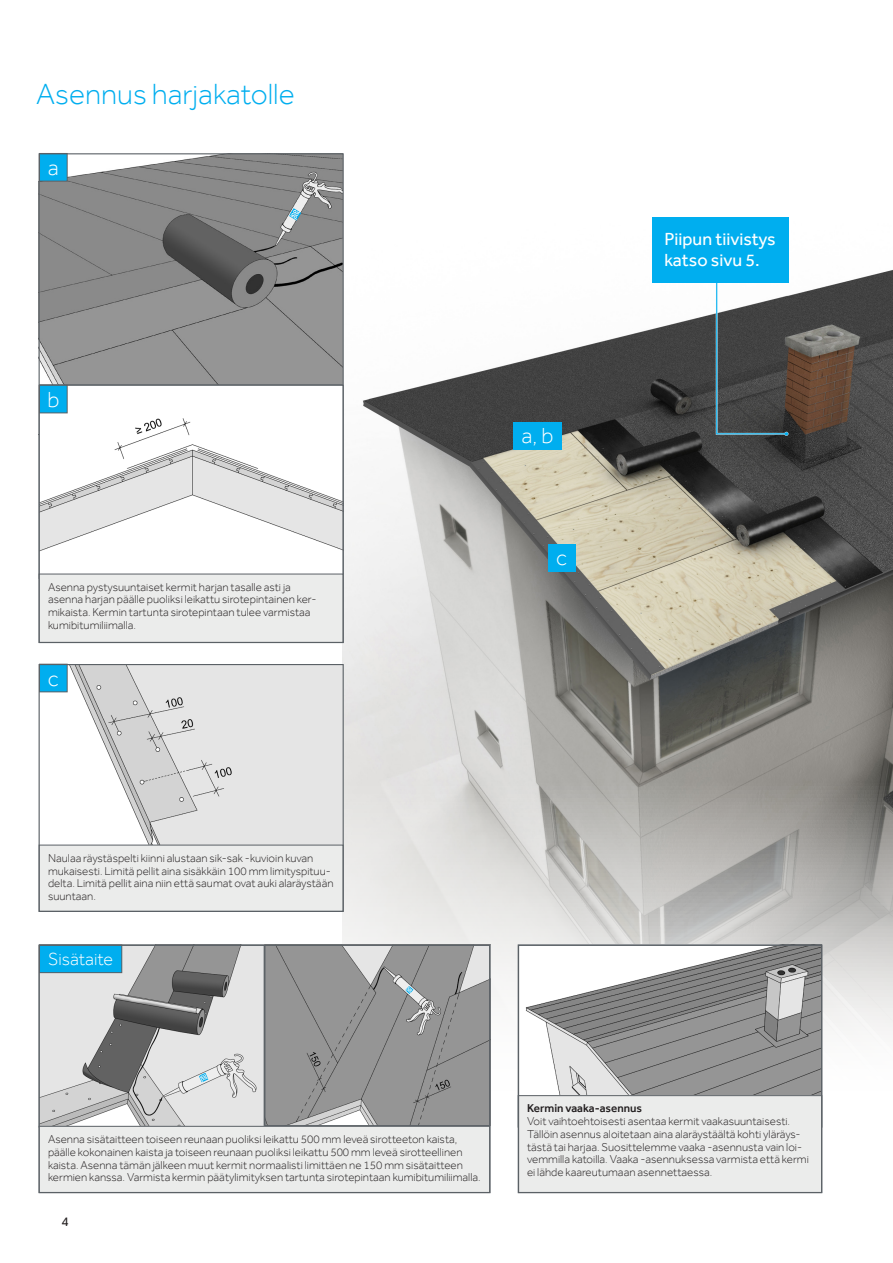
<style>
.page{position:relative;width:893px;height:1263px;background:#fff}
.page>*{position:absolute;margin:0;border:0;box-sizing:border-box;transform-origin:0 0}
.Subhead_Effra_20{font:300 30px "Effra";color:#00aeef}
.Taulukko{font:300 22.35px "Effra";color:#fff}
.Väliotsikko{font:18px/21px "Effra";color:#fff}
.Taulukko-2{font:300 18px "Effra";color:#fff}
.t1{font:13.5px "Effra";color:#231f20}
.Laatikkoteksti{font:300 11.7px/12.8px "Effra";color:#231f20}
.Laatikkoteksti-2{font:500 11.7px "Effra";color:#231f20}
</style>
<div class="page">
<img style="left:343px;top:217px;width:550px;height:873px">
<img style="left:41px;top:155px;width:301px;height:229px">
<img style="left:520px;top:947px;width:300px;height:148px">
<img style="left:41px;top:413px;width:301px;height:161px">
<img style="left:41px;top:666px;width:301px;height:179px">
<img style="left:41px;top:947px;width:222px;height:178px">
<div style="left:39px;top:1126px;width:451px;height:67px;background:#ebeceb"></div>
<div style="left:39px;top:1126px;width:451px;height:67px;border:1px solid #5b6166"></div>
<div style="left:518px;top:1096px;width:304px;height:97px;background:#ebeceb"></div>
<div style="left:518px;top:1095px;width:304px;height:98px;border:1px solid #5b6166"></div>
<div style="left:40px;top:385px;width:27px;height:28px;background:#00aeef"></div>
<div style="left:39px;top:385px;width:29px;height:28px;border:1px solid #5b6166"></div>
<div style="left:40px;top:153px;width:27px;height:28px;background:#00aeef"></div>
<div style="left:39px;top:153px;width:29px;height:29px;border:1px solid #5b6166"></div>
<div style="left:40px;top:664px;width:27px;height:28px;background:#00aeef"></div>
<div style="left:39px;top:664px;width:29px;height:28px;border:1px solid #5b6166"></div>
<div style="left:40px;top:945px;width:82px;height:28px;background:#00aeef"></div>
<div style="left:39px;top:944px;width:83px;height:29px;border:1px solid #5b6166"></div>
<div style="left:513px;top:422px;width:49px;height:28px;background:#00aeef"></div>
<div style="left:548px;top:544px;width:28px;height:27px;background:#00aeef"></div>
<div style="left:39px;top:845px;width:304px;height:66px;background:#ebeceb"></div>
<div style="left:39px;top:845px;width:305px;height:67px;border:1px solid #5b6166"></div>
<svg style="left:199px;top:1073px;width:9px;height:9px"></svg>
<img style="left:267px;top:947px;width:221px;height:177px">
<div style="left:265px;top:944px;width:225px;height:182px;border:1px solid #5b6166"></div>
<hr style="left:264px;top:945px;width:1px;height:181px;background:#5b6166">
<svg style="left:405px;top:986px;width:8px;height:8px"></svg>
<svg style="left:289px;top:208px;width:12px;height:13px"></svg>
<svg style="left:716px;top:282px;width:72px;height:154px;background:#5b6163"></svg>
<div style="left:39px;top:574px;width:304px;height:69px;background:#ebeceb"></div>
<div style="left:39px;top:153px;width:305px;height:490px;border:1px solid #5b6166"></div>
<div style="left:39px;top:664px;width:305px;height:248px;border:1px solid #5b6166"></div>
<div style="left:39px;top:945px;width:451px;height:248px;border:1px solid #5b6166"></div>
<div style="left:518px;top:945px;width:304px;height:248px;border:1px solid #5b6166"></div>
<hr style="left:39px;top:384px;width:304px;height:1px;background:#5b6166">
<div style="left:652px;top:217px;width:136px;height:65px;background:#00aeef"></div>
<p class="Subhead_Effra_20" style="left:36px;top:76px;width:260px">Asennus harjakatolle</p>
<p class="Taulukko" style="left:48px;top:154px;width:13px">a</p>
<p class="Taulukko" style="left:47px;top:386px;width:14px">b</p>
<p class="Laatikkoteksti" style="left:48px;top:580px;width:270px">Asenna pystysuuntaiset kermit harjan tasalle asti ja asenna harjan päälle puoliksi leikattu sirotepintainen ker&shy;mikaista. Kermin tartunta sirotepintaan tulee varmistaa kumibitumiliimalla.</p>
<p class="Taulukko" style="left:48px;top:665px;width:13px">c</p>
<p class="Taulukko" style="left:522px;top:423px;width:33px">a, b</p>
<p class="Taulukko" style="left:556px;top:544px;width:13px">c</p>
<p class="Väliotsikko" style="left:664px;top:228px;width:113px">Piipun tiivistys katso sivu 5.</p>
<p class="Laatikkoteksti" style="left:48px;top:851px;width:287px">Naulaa räystäspelti kiinni alustaan sik-sak -kuvioin kuvan mukaisesti. Limitä pellit aina sisäkkäin 100 mm limityspituu&shy;delta. Limitä pellit aina niin että saumat ovat auki alaräystään suuntaan.</p>
<p class="Taulukko-2" style="left:48px;top:948px;width:66px">Sisätaite</p>
<p class="Laatikkoteksti" style="left:48px;top:1132px;width:434px">Asenna sisätaitteen toiseen reunaan puoliksi leikattu 500 mm leveä sirotteeton kaista, päälle kokonainen kaista ja toiseen reunaan puoliksi leikattu 500 mm leveä sirotteellinen kaista. Asenna tämän jälkeen muut kermit normaalisti limittäen ne 150 mm sisätaitteen kermien kanssa. Varmista kermin päätylimityksen tartunta sirotepintaan kumibitumiliimalla.</p>
<p class="t1" style="left:62px;top:1213px;width:9px">4</p>
<p class="Laatikkoteksti-2" style="left:527px;top:1101px;width:117px">Kermin vaaka-asennus</p>
<p class="Laatikkoteksti" style="left:527px;top:1115px;width:283px">Voit vaihtoehtoisesti asentaa kermit vaakasuuntaisesti.<br>Tällöin asennus aloitetaan aina alaräystäältä kohti yläräys&shy;tästä tai harjaa. Suosittelemme vaaka -asennusta vain loi&shy;vemmilla katoilla. Vaaka -asennuksessa varmista että kermi ei lähde kaareutumaan asennettaessa.</p>
</div>
